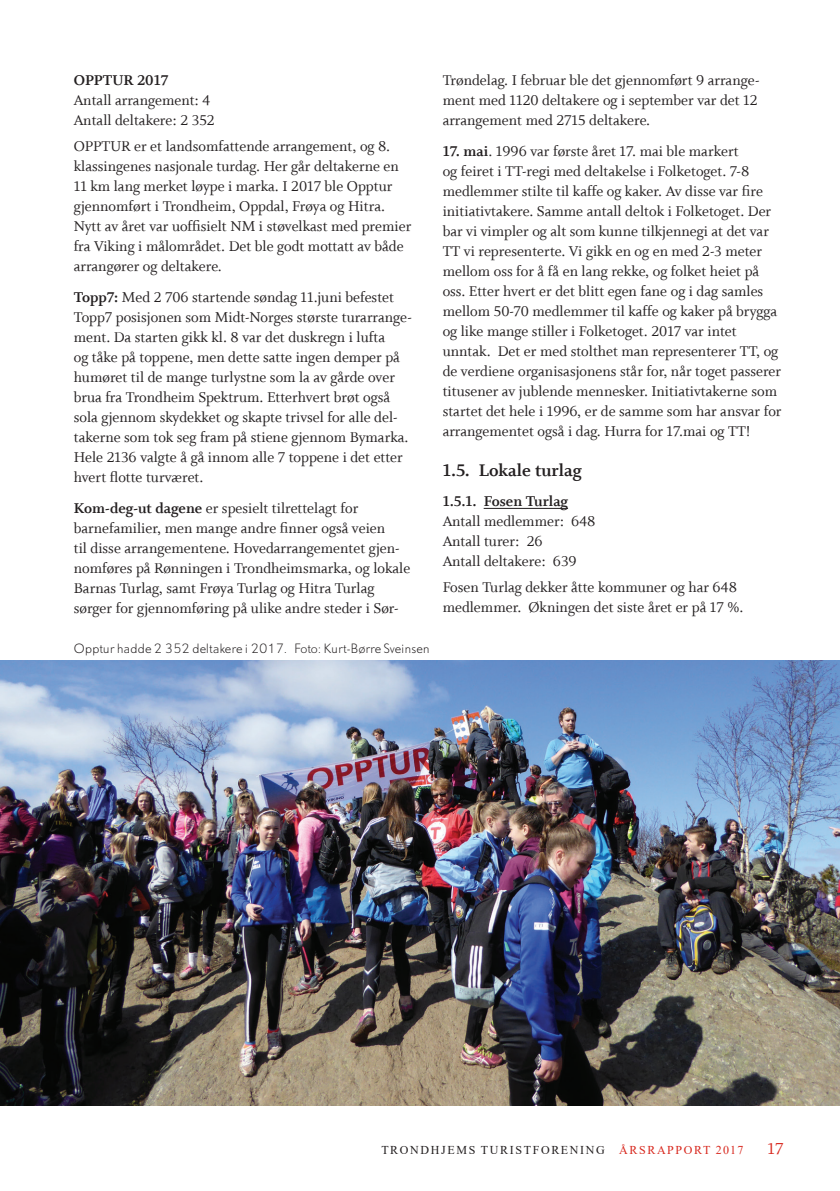
<style>
.page{position:relative;width:840px;height:1191px;background:#fff}
.page>*{position:absolute;margin:0;border:0;box-sizing:border-box;transform-origin:0 0}
.t1{font:19px "Whitman Bold LF";color:#231f20}
.t2{font:18px "Whitman Roman LF";color:#d8281e}
.t3{font:16px/20px "Whitman Roman LF";color:#231f20}
.t4{font:16px "Whitman Bold LF";color:#231f20}
.t5{font:300 12px "DTL Nobel TOT";color:#231f20}
.t6{font:12px "Times New Roman";letter-spacing:.135em;color:#231f20}
.s1{font-family:"Whitman Bold LF"}
.s2{color:#d8281e}
</style>
<div class="page">
<hr style="left:483px;top:508px;width:84px;height:1px;background:#231f20">
<img style="left:0;top:660px;width:839px;height:446px">
<p class="t4" style="left:74px;top:71px;width:96px">OPPTUR 2017</p>
<p class="t3" style="left:74px;top:90px;width:142px">Antall arrangement: 4<br>Antall deltakere: 2 352</p>
<p class="t3" style="left:74px;top:136px;width:339px">OPPTUR er et landsomfattende arrangement, og 8. klassingenes nasjonale turdag. Her går deltakerne en 11 km lang merket løype i marka. I 2017 ble Opptur gjennomført i Trondheim, Oppdal, Frøya og Hitra.<br>Nytt av året var uoffisielt NM i støvelkast med premier fra Viking i målområdet. Det ble godt mottatt av både arrangører og deltakere.</p>
<p class="t3" style="left:74px;top:287px;width:339px"><span class="s1">Topp7:</span> Med 2 706 startende søndag 11.juni befestet Topp7 posisjonen som Midt-Norges største turarrange&shy;ment. Da starten gikk kl. 8 var det duskregn i lufta<br>og tåke på toppene, men dette satte ingen demper på humøret til de mange turlystne som la av gårde over brua fra Trondheim Spektrum. Etterhvert brøt også sola gjennom skydekket og skapte trivsel for alle del&shy;takerne som tok seg fram på stiene gjennom Bymarka.<br>Hele 2136 valgte å gå innom alle 7 toppene i det etter hvert flotte turværet.</p>
<p class="t3" style="left:74px;top:499px;width:338px"><span class="s1">Kom-deg-ut dagene</span> er spesielt tilrettelagt for barnefamilier, men mange andre finner også veien<br>til disse arrangementene. Hovedarrangementet gjen&shy;nomføres på Rønningen i Trondheimsmarka, og lokale Barnas Turlag, samt Frøya Turlag og Hitra Turlag sørger for gjennomføring på ulike andre steder i Sør-</p>
<p class="t5" style="left:74px;top:640px;width:357px">Opptur hadde 2 352 deltakere i 2017. Foto: Kurt-Børre Sveinsen</p>
<p class="t3" style="left:442px;top:70px;width:318px;text-align:justify">Trøndelag. I februar ble det gjennomført 9 arrange&shy;ment med 1120 deltakere og i september var det 12 arrangement med 2715 deltakere.</p>
<p class="t3" style="left:442px;top:142px;width:340px"><span class="s1">17. mai</span>. 1996 var første året 17. mai ble markert<br>og feiret i TT-regi med deltakelse i Folketoget. 7-8 medlemmer stilte til kaffe og kaker. Av disse var fire initiativtakere. Samme antall deltok i Folketoget. Der bar vi vimpler og alt som kunne tilkjennegi at det var TT vi representerte. Vi gikk en og en med 2-3 meter mellom oss for å få en lang rekke, og folket heiet på oss. Etter hvert er det blitt egen fane og i dag samles mellom 50-70 medlemmer til kaffe og kaker på brygga og like mange stiller i Folketoget. 2017 var intet unntak. Det er med stolthet man representerer TT, og de verdiene organisasjonens står for, når toget passerer titusener av jublende mennesker. Initiativtakerne som startet det hele i 1996, er de samme som har ansvar for arrangementet også i dag. Hurra for 17.mai og TT!</p>
<p class="t1" style="left:442px;top:460px;width:140px">1.5. Lokale turlag</p>
<p class="t4" style="left:442px;top:492px;width:127px">1.5.1. Fosen Turlag</p>
<p class="t3" style="left:442px;top:512px;width:154px">Antall medlemmer: 648<br>Antall turer: 26<br>Antall deltakere: 639</p>
<p class="t3" style="left:442px;top:577px;width:302px">Fosen Turlag dekker åtte kommuner og har 648 medlemmer. Økningen det siste året er på 17 %.</p>
<p class="t6" style="left:381px;top:1141px;width:363px">TRONDHJEMS TURISTFORENING <span class="s2">ÅRSRAPPORT 2017</span></p>
<p class="t2" style="left:767px;top:1138px;width:17px">17</p>
</div>
